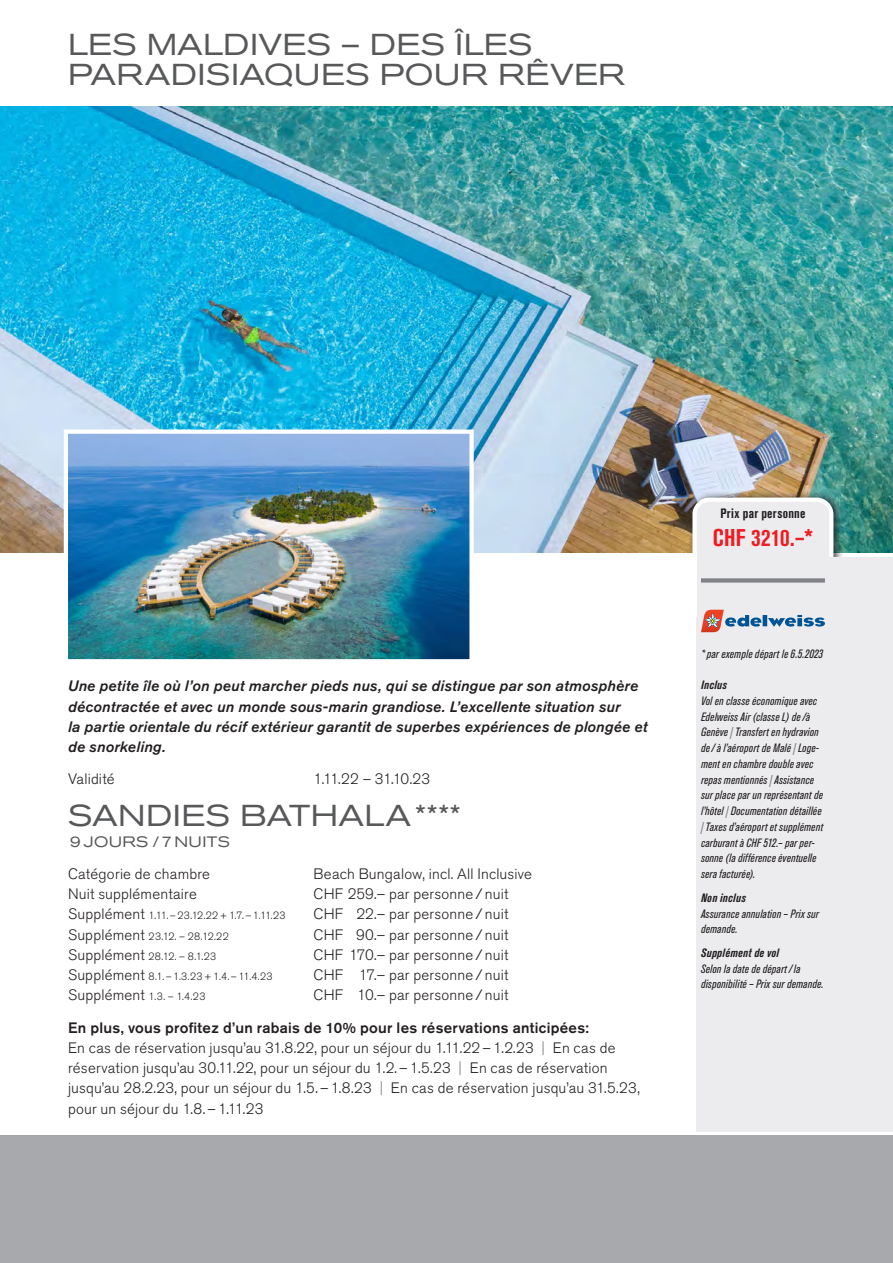
<style>
.page{position:relative;width:893px;height:1263px;background:#fff}
.page>*{position:absolute;margin:0;border:0;box-sizing:border-box;transform-origin:0 0}
.t1{font:expanded 30px/30px "Akzidenz Grotesk BQ";letter-spacing:.02em;color:#57585a}
.t2{font:700 condensed 24px "Akzidenz Grotesk BQ";letter-spacing:.015em;color:#ee1d23}
.t3{font:300 15px/20.2px "Akzidenz Grotesk BQ";letter-spacing:.01em;color:#231f20}
.t4{font:italic 15px/20.2px "Akzidenz Grotesk BQ Med";letter-spacing:.015em;color:#231f20}
.t5{font:expanded 15px "Akzidenz Grotesk BQ";letter-spacing:.02em;color:#57585a}
.t6{font:700 condensed 13.5px "Akzidenz Grotesk BQ";letter-spacing:.025em;color:#231f20}
.t7{font:italic condensed 12px/15.8px "Akzidenz Grotesk BQ";letter-spacing:.025em;color:#231f20}
.t8{font:italic 700 condensed 12px "Akzidenz Grotesk BQ";letter-spacing:.025em;color:#231f20}
.t9{font:300 10.5px "Akzidenz Grotesk BQ";letter-spacing:.025em;color:#231f20}
.t10{font:300 10.5px "Akzidenz Grotesk BQ";letter-spacing:-.01em;color:#231f20}
.s1{font-size:15px}
.s2{font-weight:500}
.s3{color:#808285}
</style>
<div class="page">
<img style="left:0;top:106px;width:893px;height:447px">
<img style="left:62px;top:427px;width:414px;height:233px">
<div style="left:689px;top:491px;width:155px;height:80px;background:#231f20;opacity:.75"></div>
<svg style="left:690px;top:495px;width:146px;height:62px;background:#e3e3e4"></svg>
<div style="left:0;top:1135px;width:893px;height:128px;background:#a8a9ad"></div>
<div style="left:697px;top:557px;width:196px;height:574px;background:#ececee"></div>
<div style="left:701px;top:578px;width:124px;height:5px;background:#808285"></div>
<div style="left:679px;top:553px;width:18px;height:64px;background:#fff"></div>
<svg style="left:701px;top:610px;width:61px;height:22px"></svg>
<hr style="left:763px;top:615px;width:4px;height:11px;background:#005495">
<svg style="left:768px;top:615px;width:57px;height:12px"></svg>
<h1 class="t1" style="left:68px;top:30px;width:559px">LES MALDIVES – DES ÎLES<br>PARADISIAQUES POUR RÊVER</h1>
<p class="t4" style="left:68px;top:676px;width:581px">Une petite île où l’on peut marcher pieds nus, qui se distingue par son atmosphère décontractée et avec un monde sous-marin grandiose. L’excellente situation sur<br>la partie orientale du récif extérieur garantit de superbes expériences de plongée et de snorkeling.</p>
<p class="t3" style="left:68px;top:769px;width:48px">Validité</p>
<p class="t3" style="left:314px;top:769px;width:118px">1.11.22 – 31.10.23</p>
<h1 class="t1" style="left:68px;top:801px;width:394px">SANDIES BATHALA ****</h1>
<p class="t5" style="left:70px;top:833px;width:161px">9 JOURS / 7 NUITS</p>
<p class="t3" style="left:68px;top:864px;width:144px">Catégorie de chambre</p>
<p class="t3" style="left:314px;top:864px;width:220px">Beach Bungalow, incl. All Inclusive</p>
<p class="t3" style="left:68px;top:884px;width:130px">Nuit supplémentaire</p>
<p class="t3" style="left:314px;top:884px;width:196px">CHF 259.– par personne / nuit</p>
<p class="t10" style="left:68px;top:910px;width:219px"><span class="s1">Supplément</span> 1.11. –23.12.22 + 1.7. –1.11.23</p>
<p class="t3" style="left:314px;top:904px;width:196px">CHF 22.– par personne / nuit</p>
<p class="t9" style="left:68px;top:930px;width:162px"><span class="s1">Supplément</span> 23.12. – 28.12.22</p>
<p class="t3" style="left:314px;top:925px;width:196px">CHF 90.– par personne / nuit</p>
<p class="t9" style="left:68px;top:950px;width:150px"><span class="s1">Supplément</span> 28.12. – 8.1.23</p>
<p class="t3" style="left:314px;top:945px;width:196px">CHF 170.– par personne / nuit</p>
<p class="t9" style="left:68px;top:971px;width:206px"><span class="s1">Supplément</span> 8.1. –1.3.23 + 1.4. –11.4.23</p>
<p class="t3" style="left:314px;top:965px;width:196px">CHF 17.– par personne / nuit</p>
<p class="t9" style="left:68px;top:991px;width:139px"><span class="s1">Supplément</span> 1.3. – 1.4.23</p>
<p class="t3" style="left:314px;top:985px;width:196px">CHF 10.– par personne / nuit</p>
<p class="t3" style="left:68px;top:1018px;width:573px"><span class="s2">En plus, vous profitez d’un rabais de 10% pour les réservations anticipées:<br></span>En cas de réservation jusqu’au 31.8.22, pour un séjour du 1.11.22 –1.2.23 <span class="s3">|</span> En cas de réservation jusqu’au 30.11.22, pour un séjour du 1.2. –1.5.23 <span class="s3">|</span> En cas de réservation jusqu’au 28.2.23, pour un séjour du 1.5. –1.8.23 <span class="s3">|</span> En cas de réservation jusqu’au 31.5.23, pour un séjour du 1.8. –1.11.23</p>
<p class="t6" style="left:720px;top:506px;width:87px">Prix par personne</p>
<h2 class="t2" style="left:713px;top:524px;width:102px">CHF 3210.–*</h2>
<p class="t7" style="left:701px;top:646px;width:124px">*par exemple départ le 6.5.2023</p>
<p class="t8" style="left:701px;top:678px;width:28px">Inclus</p>
<p class="t7" style="left:701px;top:693px;width:123px">Vol en classe économique avec<br>Edelweiss Air (classe L) de/à<br>Genève <span class="s3">|</span> Transfert en hydravion de/à l’aéroport de Malé <span class="s3">|</span> Loge&shy;ment en chambre double avec repas mentionnés <span class="s3">|</span> Assistance sur place par un représentant de l’hôtel <span class="s3">|</span> Documentation détaillée <span class="s3">|</span> Taxes d’aéroport et supplément carburant à CHF 512.– par per&shy;sonne (la différence éventuelle sera facturée).</p>
<p class="t8" style="left:701px;top:891px;width:46px">Non inclus</p>
<p class="t7" style="left:701px;top:906px;width:119px">Assurance annulation – Prix sur demande.</p>
<p class="t8" style="left:701px;top:946px;width:80px">Supplément de vol</p>
<p class="t7" style="left:701px;top:961px;width:124px">Selon la date de départ/la disponibilité – Prix sur demande.</p>
</div>
